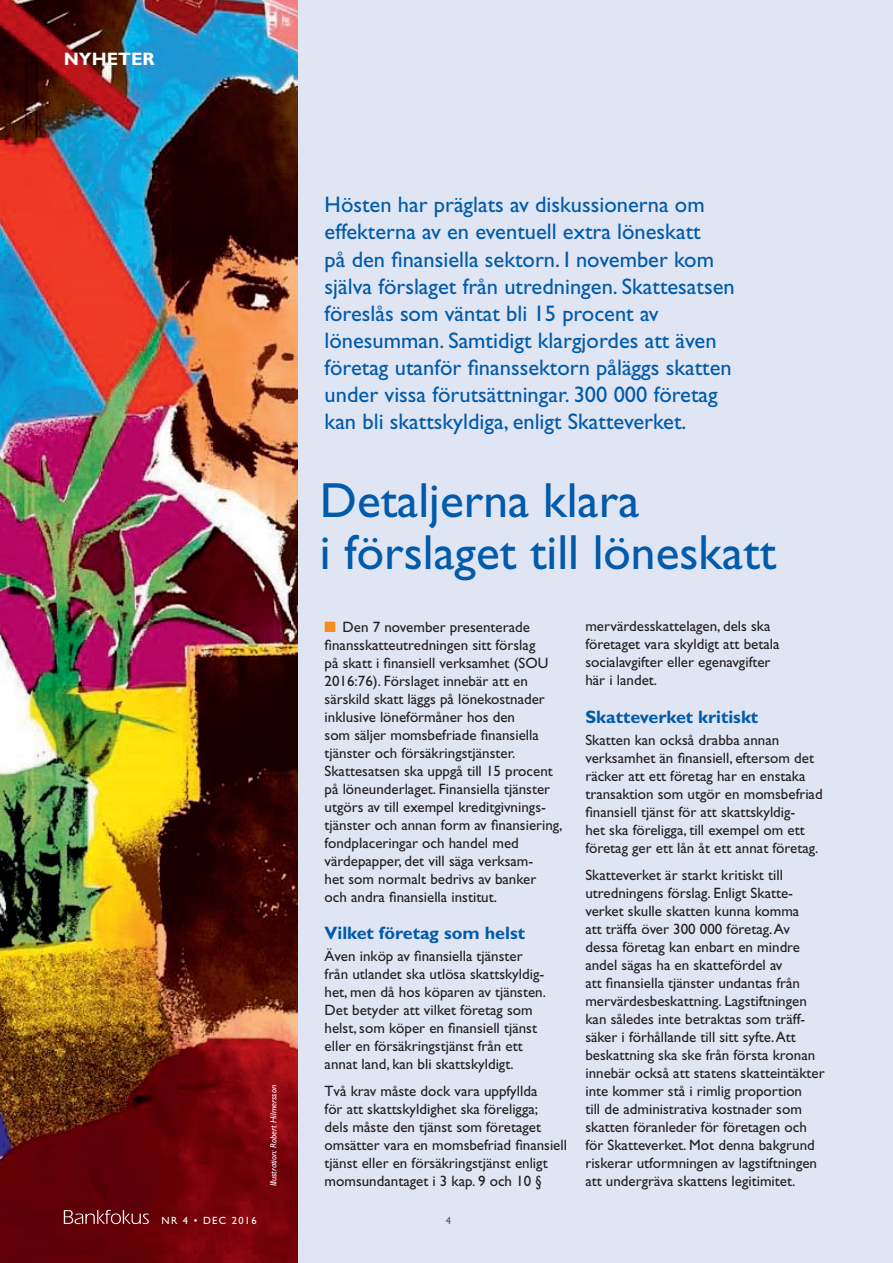
<style>
.page{position:relative;width:893px;height:1263px;background:#e0e5f3}
.page>*{position:absolute;margin:0;border:0;box-sizing:border-box;transform-origin:0 0}
.t1{font:49.5px/52.5px "Gill Sans";color:#015aaa}
.t2{font:22.5px/27px "Gill Sans";color:#015aaa}
.t3{font:700 18px "Gill Sans";color:#015aaa}
.t4{font:700 18px "Gill Sans";color:#fff}
.t5{font:15px/18px "Gill Sans";color:#231f20}
.t6{font:10.5px "Gill Sans";letter-spacing:.125em;color:#fff}
.t7{font:10.5px "Gill Sans";color:#57585a}
.t8{font:italic 9px "Gill Sans";color:#fff}
.s1{color:#f68b1f}
</style>
<div class="page">
<img style="left:0;top:0;width:298px;height:1263px">
<svg style="left:64px;top:1210px;width:85px;height:14px"></svg>
<p class="t4" style="left:64px;top:48px;width:92px">NYHETER</p>
<p class="t8" style="left:268px;top:1186px;width:103px;rotate:-90deg">Illustration: Robert Hilmersson</p>
<p class="t2" style="left:325px;top:192px;width:412px">Hösten har präglats av diskussionerna om effekterna av en eventuell extra löneskatt<br>på den finansiella sektorn. I november kom själva förslaget från utredningen. Skattesatsen föreslås som väntat bli 15 procent av lönesumman. Samtidigt klargjordes att även företag utanför finanssektorn påläggs skatten under vissa förutsättningar. 300 000 företag kan bli skattskyldiga, enligt Skatteverket.</p>
<h1 class="t1" style="left:320px;top:474px;width:458px">Detaljerna klara<br>i förslaget till löneskatt</h1>
<p class="t5" style="left:325px;top:618px;width:239px"><span class="s1">■</span> Den 7 november presenterade finansskatteutredningen sitt förslag<br>på skatt i finansiell verksamhet (SOU 2016:76). Förslaget innebär att en särskild skatt läggs på lönekostnader inklusive löneförmåner hos den<br>som säljer momsbefriade finansiella tjänster och försäkringstjänster.<br>Skattesatsen ska uppgå till 15 procent på löneunderlaget. Finansiella tjänster utgörs av till exempel kreditgivnings&shy;tjänster och annan form av finansiering, fondplaceringar och handel med<br>värde papper, det vill säga verksam-<br>het som normalt bedrivs av banker<br>och andra finansiella institut.</p>
<p class="t3" style="left:325px;top:922px;width:202px">Vilket företag som helst</p>
<p class="t5" style="left:325px;top:947px;width:223px">Även inköp av finansiella tjänster från utlandet ska utlösa skattskyldig&shy;het, men då hos köparen av tjänsten.<br>Det betyder att vilket företag som helst, som köper en finansiell tjänst eller en försäkringstjänst från ett annat land, kan bli skattskyldigt.</p>
<p class="t5" style="left:325px;top:1082px;width:244px">Två krav måste dock vara uppfyllda<br>för att skattskyldighet ska föreligga;<br>dels måste den tjänst som företaget omsätter vara en momsbefriad finansiell tjänst eller en försäkringstjänst enligt momsundantaget i 3 kap. 9 och 10 §</p>
<p class="t5" style="left:585px;top:617px;width:196px">mervärdesskattelagen, dels ska företaget vara skyldigt att betala socialavgifter eller egenavgifter här i landet.</p>
<p class="t3" style="left:585px;top:706px;width:174px">Skatteverket kritiskt</p>
<p class="t5" style="left:585px;top:731px;width:239px">Skatten kan också drabba annan verksamhet än finansiell, eftersom det räcker att ett företag har en enstaka transaktion som utgör en momsbefriad finansiell tjänst för att skattskyldig-<br>het ska föreligga, till exempel om ett företag ger ett lån åt ett annat företag.</p>
<p class="t5" style="left:585px;top:865px;width:241px">Skatteverket är starkt kritiskt till utredningens förslag. Enligt Skatte&shy;verket skulle skatten kunna komma<br>att träffa över 300 000 företag. Av dessa företag kan enbart en mindre andel sägas ha en skattefördel av<br>att finansiella tjänster undantas från mervärdesbeskattning. Lagstiftningen kan således inte betraktas som träff&shy;säker i förhållande till sitt syfte. Att beskattning ska ske från första kronan innebär också att statens skatteintäkter inte kommer stå i rimlig proportion<br>till de administrativa kostnader som skatten föranleder för företagen och för Skatteverket. Mot denna bakgrund riskerar utformningen av lagstiftningen att undergräva skattens legitimitet.</p>
<p class="t6" style="left:162px;top:1214px;width:97px">NR 4 • DEC 2016</p>
<p class="t7" style="left:446px;top:1214px;width:7px">4</p>
</div>
